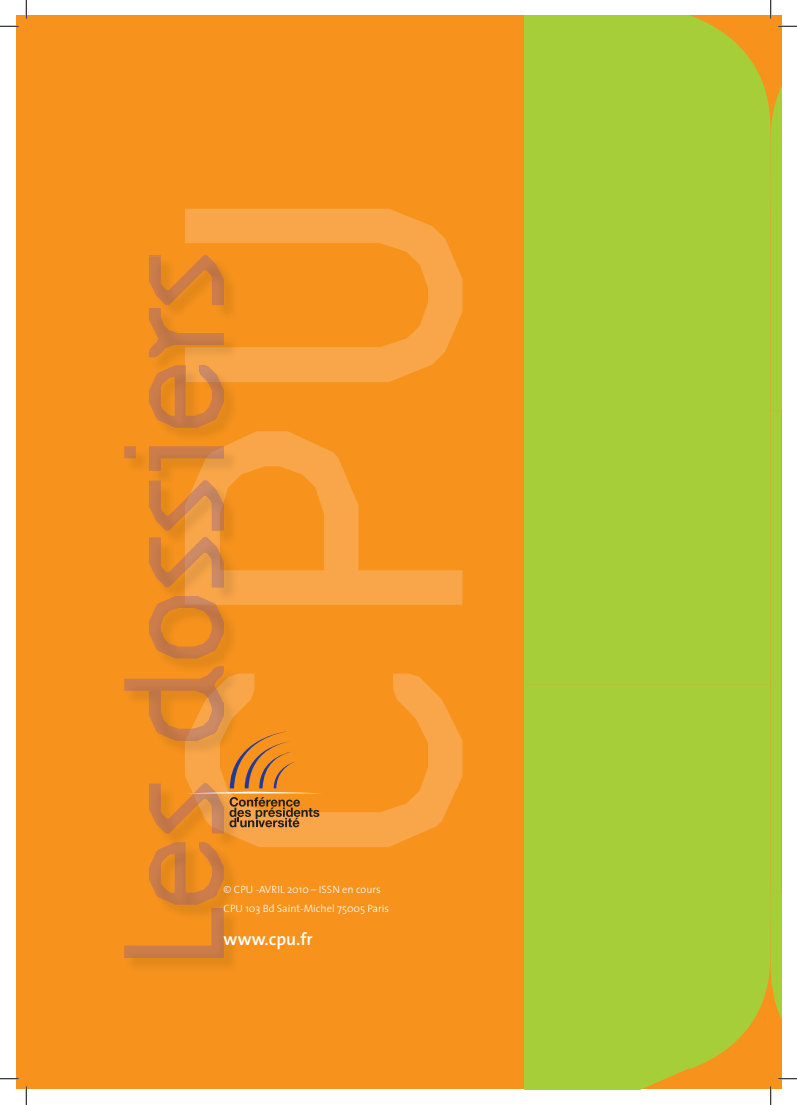
<style>
.page{position:relative;width:797px;height:1105px;background:#fff}
.page>*{position:absolute;margin:0;border:0;box-sizing:border-box;transform-origin:0 0}
.t1{font:300 416.25px "Citizen";color:#f9a64a}
.t2{font:600 17.5px "The Sans";color:#fff}
.t3{font:300 10.62px/19.6px "The Sans";color:#fff}
</style>
<div class="page">
<div style="left:16px;top:16px;width:765px;height:1073px;background:#f7931d"></div>
<div style="left:524px;top:16px;width:105px;height:669px;background:#a6ce39"></div>
<div style="left:524px;top:685px;width:105px;height:404px;background:#a6ce39"></div>
<img style="left:224px;top:273px;width:15px;height:570px">
<img style="left:125px;top:256px;width:99px;height:702px">
<img style="left:185px;top:256px;width:39px;height:591px">
<svg style="left:185px;top:731px;width:136px;height:96px"></svg>
<svg style="left:0;top:25px;width:19px;height:2px"></svg>
<svg style="left:0;top:1078px;width:19px;height:1px"></svg>
<svg style="left:25px;top:0;width:2px;height:19px"></svg>
<svg style="left:25px;top:1086px;width:2px;height:19px"></svg>
<svg style="left:629px;top:0;width:168px;height:1105px"></svg>
<h1 class="t1" style="left:81px;top:882px;width:709px;rotate:-90deg">CPU</h1>
<p class="t3" style="left:223px;top:879px;width:167px">© CPU -AVRIL 2010 – ISSN en cours<br>CPU 103 Bd Saint-Michel 75005 Paris</p>
<h2 class="t2" style="left:223px;top:924px;width:91px">www.cpu.fr</h2>
</div>
